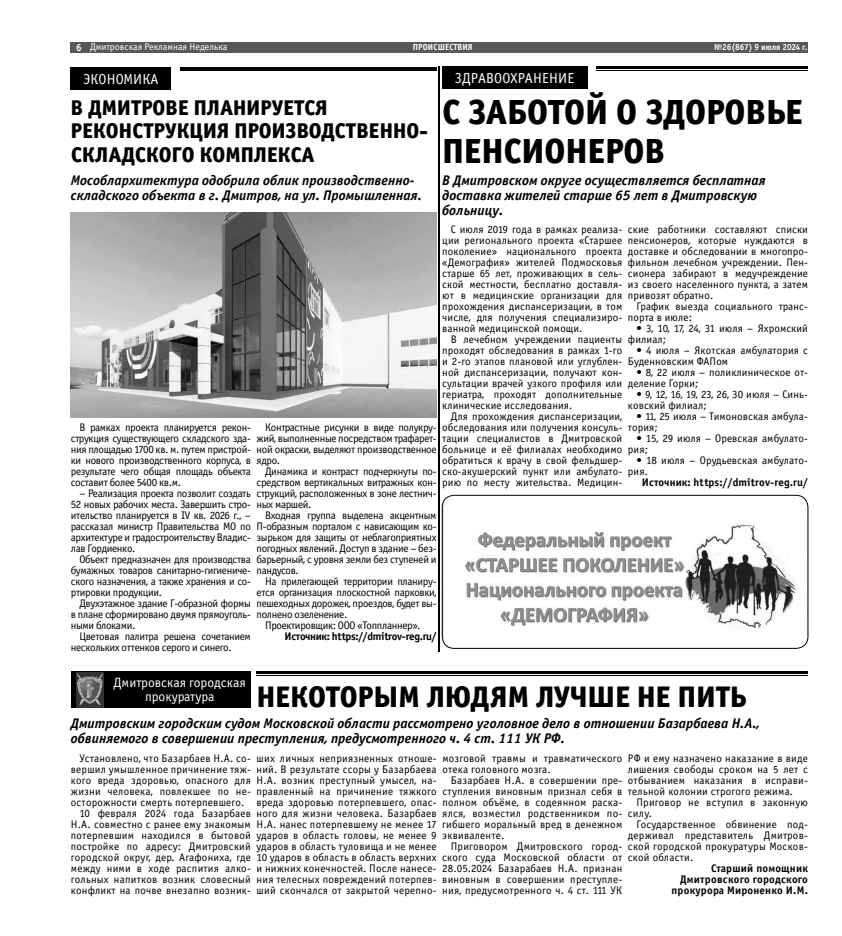
<style>
.page{position:relative;width:842px;height:936px;background:#fff}
.page>*{position:absolute;margin:0;border:0;box-sizing:border-box;transform-origin:0 0}
.t1{font:35px/38.7px "Officina Sans Extra Bold ITC";letter-spacing:.01em;color:#000}
.t2{font:29.8px "Officina Sans Extra Bold ITC";letter-spacing:.01em;color:#000}
.t3{font:21.4px/23.6px "Officina Sans Extra Bold ITC";letter-spacing:.01em;color:#000}
.t4{font:14.5px "Officina Sans Book ITC";letter-spacing:.01em;color:#fff}
.t5{font:italic 14px/15px "Officina Sans Bold ITC";color:#000}
.t6{font:13.6px/13.6px "Officina Sans Book ITC";color:#fff;text-align:center}
.t7{font:11px/11px "Officina Sans Book ITC";letter-spacing:.01em;color:#000;text-align:justify}
.t8{font:11px/11px "Officina Sans Book ITC";letter-spacing:-.03em;color:#000}
.t9{font:11px/11px "Officina Sans Bold ITC";letter-spacing:.02em;color:#000;text-align:right}
.t10{font:11px "Officina Sans Bold ITC";letter-spacing:-.03em;color:#000}
.t11{font:10.4px "Officina Sans Bold ITC";color:#fff;scale:.96 1}
.t12{font:9.8px "Officina Sans Book ITC";color:#fff}
.t13{font:8.8px "Officina Sans Bold ITC";letter-spacing:.005em;color:#fff;scale:.96 1}
</style>
<div class="page">
<div style="left:71px;top:43px;width:737px;height:10px;background:#585858"></div>
<div style="left:71px;top:671px;width:38px;height:36px;background:#000"></div>
<img style="left:76px;top:672px;width:28px;height:35px">
<div style="left:109px;top:671px;width:141px;height:36px;background:#000"></div>
<hr style="left:180px;top:67px;width:257px;height:2px;background:#000">
<hr style="left:180px;top:70px;width:257px;height:1px;background:#000">
<div style="left:71px;top:67px;width:100px;height:23px;background:#000"></div>
<hr style="left:596px;top:66px;width:212px;height:2px;background:#000">
<hr style="left:596px;top:70px;width:212px;height:1px;background:#000">
<div style="left:442px;top:66px;width:145px;height:23px;background:#000"></div>
<hr style="left:257px;top:670px;width:551px;height:3px;background:#000">
<hr style="left:257px;top:675px;width:551px;height:1px;background:#000">
<hr style="left:439px;top:66px;width:1px;height:586px;background:#000">
<img style="left:71px;top:213px;width:366px;height:204px">
<svg style="left:442px;top:494px;width:366px;height:155px"></svg>
<p class="t12" style="left:90px;top:41px;width:139px">Дмитровская Рекламная Неделька</p>
<p class="t11" style="left:76px;top:41px;width:7px">6</p>
<p class="t13" style="left:413px;top:42px;width:64px">ПРОИСШЕСТВИЯ</p>
<p class="t13" style="left:714px;top:42px;width:99px">№26(867) 9 июля 2024 г.</p>
<h3 class="t4" style="left:84px;top:71px;width:76px">ЭКОНОМИКА</h3>
<h3 class="t4" style="left:455px;top:70px;width:121px">ЗДРАВООХРАНЕНИЕ</h3>
<h1 class="t1" style="left:442px;top:93px;width:362px">С ЗАБОТОЙ О ЗДОРОВЬЕ<br>ПЕНСИОНЕРОВ</h1>
<h3 class="t3" style="left:71px;top:95px;width:358px">В ДМИТРОВЕ ПЛАНИРУЕТСЯ<br>РЕКОНСТРУКЦИЯ ПРОИЗВОДСТВЕННО-<br>СКЛАДСКОГО КОМПЛЕКСА</h3>
<p class="t5" style="left:71px;top:173px;width:353px">Мособлархитектура одобрила облик производственно&shy;складского объекта в г. Дмитров, на ул. Промышленная.</p>
<p class="t5" style="left:442px;top:173px;width:325px">В Дмитровском округе осуществляется бесплатная доставка жителей старше 65 лет в Дмитровскую больницу.</p>
<p class="t7" style="left:628px;top:224px;width:182px">ские работники составляют списки пенсионеров, которые нуждаются в доставке и обследовании в многопро&shy;фильном лечебном учреждении. Пен&shy;сионера забирают в медучреждение из своего населенного пункта, а затем привозят обратно.</p>
<p class="t7" style="left:628px;top:301px;width:182px;text-indent:9px">График выезда социального транс&shy;порта в июле:</p>
<p class="t7" style="left:628px;top:323px;width:182px;text-indent:9px">• 3, 10, 17, 24, 31 июля – Яхромский филиал;</p>
<p class="t7" style="left:628px;top:345px;width:182px;text-indent:9px">• 4 июля – Якотская амбулатория с<br>Буденновским ФАПом</p>
<p class="t7" style="left:628px;top:367px;width:182px;text-indent:9px">• 8, 22 июля – поликлиническое от&shy;деление Горки;</p>
<p class="t7" style="left:628px;top:389px;width:182px;text-indent:9px">• 9, 12, 16, 19, 23, 26, 30 июля – Синь&shy;ковский филиал;</p>
<p class="t7" style="left:628px;top:411px;width:182px;text-indent:9px">• 11, 25 июля – Тимоновская амбула&shy;тория;</p>
<p class="t7" style="left:628px;top:433px;width:182px;text-indent:9px">• 15, 29 июля – Оревская амбулато&shy;рия;</p>
<p class="t7" style="left:628px;top:455px;width:182px;text-indent:8px">• 18 июля – Орудьевская амбулато&shy;рия.</p>
<p class="t9" style="left:642px;top:477px;width:168px">Источник: https://dmitrov-reg.ru/</p>
<p class="t7" style="left:442px;top:224px;width:182px;text-indent:9px">С июля 2019 года в рамках реализа&shy;ции регионального проекта «Старшее поколение» национального проекта «Демография» жителей Подмосковья старше 65 лет, проживающих в сель&shy;ской местности, бесплатно доставля&shy;ют в медицинские организации для прохождения диспансеризации, в том числе, для получения специализиро&shy;ванной медицинской помощи.</p>
<p class="t7" style="left:442px;top:334px;width:182px;text-indent:9px">В лечебном учреждении пациенты проходят обследования в рамках 1-го и 2-го этапов плановой или углублен&shy;ной диспансеризации, получают кон&shy;сультации врачей узкого профиля или гериатра, проходят дополнительные клинические исследования.</p>
<p class="t7" style="left:442px;top:411px;width:182px;text-indent:9px">Для прохождения диспансеризации, обследования или получения консуль&shy;тации специалистов в Дмитровской больнице и её филиалах необходимо обратиться к врачу в свой фельдшер&shy;ско-акушерский пункт или амбулато&shy;рию по месту жительства. Медицин-</p>
<p class="t7" style="left:257px;top:422px;width:182px;text-indent:9px">Контрастные рисунки в виде полукру&shy;жий, выполненные посредством трафарет&shy;ной окраски, выделяют производственное ядро.</p>
<p class="t7" style="left:257px;top:466px;width:182px;text-indent:9px">Динамика и контраст подчеркнуты по&shy;средством вертикальных витражных кон&shy;струкций, расположенных в зоне лестнич&shy;ных маршей.</p>
<p class="t7" style="left:257px;top:510px;width:182px;text-indent:9px">Входная группа выделена акцентным П-образным порталом с нависающим ко&shy;зырьком для защиты от неблагоприятных погодных явлений. Доступ в здание – без&shy;барьерный, с уровня земли без ступеней и пандусов.</p>
<p class="t7" style="left:257px;top:576px;width:182px;text-indent:9px">На прилегающей территории планиру&shy;ется организация плоскостной парковки, пешеходных дорожек, проездов, будет вы&shy;полнено озеленение.</p>
<p class="t8" style="left:265px;top:620px;width:157px">Проектировщик: ООО «Топпланнер».</p>
<p class="t10" style="left:285px;top:629px;width:154px">Источник: https://dmitrov-reg.ru/</p>
<p class="t7" style="left:71px;top:422px;width:182px;text-indent:9px">В рамках проекта планируется рекон&shy;струкция существующего складского зда&shy;ния площадью 1700 кв. м. путем пристрой&shy;ки нового производственного корпуса, в результате чего общая площадь объекта составит более 5400 кв.м.</p>
<p class="t7" style="left:71px;top:488px;width:182px;text-indent:9px">– Реализация проекта позволит создать 52 новых рабочих места. Завершить стро&shy;ительство планируется в IV кв. 2026 г., – рассказал министр Правительства МО по архитектуре и градостроительству Владис&shy;лав Гордиенко.</p>
<p class="t7" style="left:71px;top:554px;width:182px;text-indent:8px">Объект предназначен для производства бумажных товаров санитарно-гигиениче&shy;ского назначения, а также хранения и со&shy;ртировки продукции.</p>
<p class="t7" style="left:71px;top:598px;width:182px;text-indent:9px">Двухэтажное здание Г-образной формы в плане сформировано двумя прямоуголь&shy;ными блоками.</p>
<p class="t8" style="left:71px;top:631px;width:182px;text-indent:9px">Цветовая палитра решена сочетанием нескольких оттенков серого и синего.</p>
<p class="t6" style="left:114px;top:676px;width:134px">Дмитровская городская прокуратура</p>
<h2 class="t2" style="left:257px;top:678px;width:492px">НЕКОТОРЫМ ЛЮДЯМ ЛУЧШЕ НЕ ПИТЬ</h2>
<p class="t5" style="left:71px;top:715px;width:690px">Дмитровским городским судом Московской области рассмотрено уголовное дело в отношении Базарбаева Н.А., обвиняемого в совершении преступления, предусмотренного ч. 4 ст. 111 УК РФ.</p>
<p class="t7" style="left:79px;top:752px;width:173px">Установлено, что Базарбаев Н.А. со-</p>
<p class="t7" style="left:71px;top:763px;width:182px">вершил умышленное причинение тяж-</p>
<p class="t7" style="left:71px;top:774px;width:182px">кого вреда здоровью, опасного для</p>
<p class="t7" style="left:71px;top:785px;width:182px">жизни человека, повлекшее по не-</p>
<p class="t7" style="left:71px;top:796px;width:175px">осторожности смерть потерпевшего.</p>
<p class="t7" style="left:79px;top:807px;width:173px">10 февраля 2024 года Базарбаев</p>
<p class="t7" style="left:71px;top:818px;width:182px">Н.А. совместно с ранее ему знакомым</p>
<p class="t7" style="left:71px;top:829px;width:182px">потерпевшим находился в бытовой</p>
<p class="t7" style="left:71px;top:840px;width:182px">постройке по адресу: Дмитровский</p>
<p class="t7" style="left:71px;top:851px;width:181px">городской округ, дер. Агафониха, где</p>
<p class="t7" style="left:71px;top:862px;width:182px">между ними в ходе распития алко-</p>
<p class="t7" style="left:71px;top:873px;width:182px">гольных напитков возник словесный</p>
<p class="t7" style="left:71px;top:884px;width:182px">конфликт на почве внезапно возник-</p>
<p class="t7" style="left:628px;top:752px;width:182px">РФ и ему назначено наказание в виде лишения свободы сроком на 5 лет с отбыванием наказания в исправи&shy;тельной колонии строгого режима.</p>
<p class="t7" style="left:628px;top:796px;width:182px;text-indent:8px">Приговор не вступил в законную силу.</p>
<p class="t7" style="left:628px;top:818px;width:182px;text-indent:9px">Государственное обвинение под&shy;держивал представитель Дмитров&shy;ской городской прокуратуры Москов&shy;ской области.</p>
<p class="t9" style="left:671px;top:862px;width:138px">Старший помощник<br>Дмитровского городского прокурора Мироненко И.М.</p>
<p class="t7" style="left:257px;top:752px;width:182px">ших личных неприязненных отноше&shy;ний. В результате ссоры у Базарбаева Н.А. возник преступный умысел, на&shy;правленный на причинение тяжкого вреда здоровью потерпевшего, опас&shy;ного для жизни человека. Базарбаев Н.А. нанес потерпевшему не менее 17 ударов в область головы, не менее 9 ударов в область туловища и не менее 10 ударов в область в область верхних и нижних конечностей. После нанесе&shy;ния телесных повреждений потерпев&shy;ший скончался от закрытой черепно-</p>
<p class="t7" style="left:442px;top:752px;width:182px">мозговой травмы и травматического отека головного мозга.</p>
<p class="t7" style="left:442px;top:774px;width:182px;text-indent:9px">Базарбаев Н.А. в совершении пре&shy;ступления виновным признал себя в полном объёме, в содеянном раска&shy;ялся, возместил родственником по&shy;гибшего моральный вред в денежном эквиваленте.</p>
<p class="t7" style="left:442px;top:840px;width:182px;text-indent:9px">Приговором Дмитровского город&shy;ского суда Московской области от 28.05.2024 Базарабаев Н.А. признан виновным в совершении преступле&shy;ния, предусмотренного ч. 4 ст. 111 УК</p>
</div>
